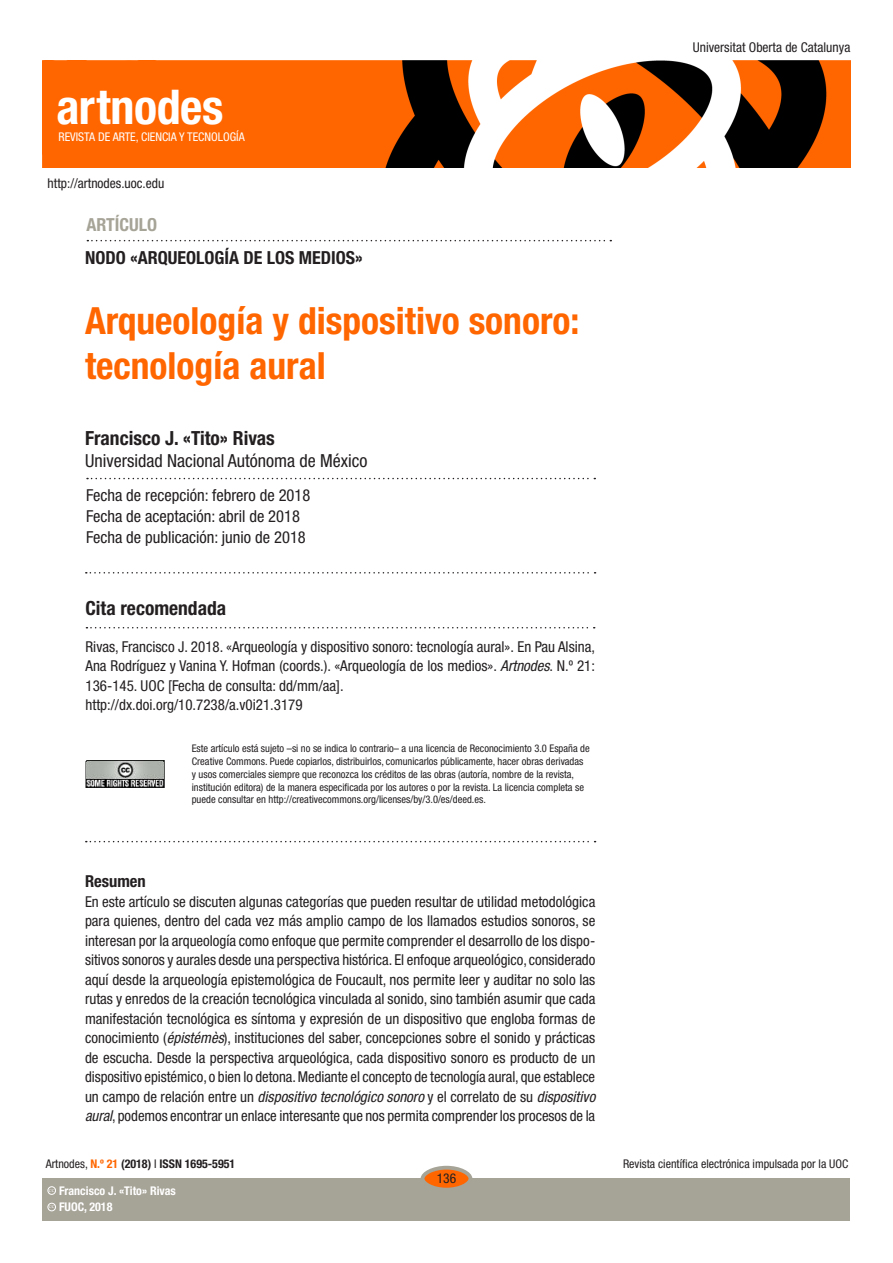
<style>
.page{position:relative;width:893px;height:1263px;background:#fff}
.page>*{position:absolute;margin:0;border:0;box-sizing:border-box;transform-origin:0 0}
.t1{font:700 condensed 48px "Helvetica Neue LT Std";letter-spacing:-.005em;color:#fff}
.Titol_article{font:700 condensed 37.5px/45px "Helvetica Neue LT Std";color:#f60}
.inici_Noms_autors{font:700 condensed 19.5px "Helvetica Neue LT Std";color:#231f20}
.SUBTITOLS{font:700 condensed 19.5px "Helvetica Neue LT Std";color:#231f20}
.inici_Dades_autors{font:condensed 18px "Helvetica Neue LT Std";color:#231f20}
.Titol_nodo{font:700 condensed 18px "Helvetica Neue LT Std";color:#231f20}
.Titol_nodo-2{font:700 condensed 18px "Helvetica Neue LT Std";color:#a6a397}
.inici_Dates{font:condensed 16.5px "Helvetica Neue LT Std";color:#231f20}
.subtitols_resums{font:700 condensed 16.5px "Helvetica Neue LT Std";color:#231f20}
.text_general_primerp{font:condensed 15px/19.5px "Helvetica Neue LT Std";color:#231f20;text-align:justify}
.t2{font:condensed 13.5px "Helvetica Neue LT Std";color:#231f20}
.t3{font:condensed 12px "Helvetica Neue LT Std";color:#231f20}
.t4{font:700 condensed 12px "Helvetica Neue LT Std";color:#231f20}
.t5{font:condensed 12px "Helvetica Neue LT Std";color:#fff}
.t6{font:700 condensed 12px "Helvetica Neue LT Std";color:#fff}
.creative_commons{font:condensed 10.5px/12.8px "Helvetica Neue LT Std";color:#231f20}
.t7{font:600 3.9px "Adobe Caslon Pro";color:#fff}
.s1{font-style:italic}
.s2{font-weight:400}
.s3{color:#f60}
</style>
<div class="page">
<img style="left:43px;top:61px;width:807px;height:106px">
<div style="left:43px;top:1178px;width:807px;height:42px;background:#a6a397"></div>
<div style="left:422px;top:1168px;width:48px;height:21px;background:#f60;border-radius:50%"></div>
<div style="left:421px;top:1166px;width:51px;height:25px;border:4px solid #a6a397;border-radius:50%"></div>
<div style="left:48px;top:1203px;width:8px;height:8px;border:1px solid #fff;border-radius:50%"></div>
<div style="left:48px;top:1186px;width:8px;height:8px;border:1px solid #fff;border-radius:50%"></div>
<svg style="left:87px;top:240px;width:524px;height:1px"></svg>
<svg style="left:87px;top:478px;width:508px;height:1px"></svg>
<svg style="left:86px;top:572px;width:510px;height:1px"></svg>
<svg style="left:86px;top:627px;width:509px;height:1px"></svg>
<svg style="left:86px;top:841px;width:510px;height:1px"></svg>
<img style="left:85px;top:760px;width:80px;height:28px">
<p class="t1" style="left:56px;top:77px;width:169px">artnodes</p>
<p class="t5" style="left:58px;top:129px;width:188px">REVISTA DE ARTE, CIENCIA Y TECNOLOGÍA</p>
<p class="t2" style="left:48px;top:176px;width:118px">http://artnodes.uoc.edu</p>
<p class="Titol_nodo-2" style="left:87px;top:214px;width:72px">ARTÍCULO</p>
<p class="Titol_nodo" style="left:85px;top:246px;width:279px">NODO «ARQUEOLOGÍA DE LOS MEDIOS»</p>
<p class="Titol_article" style="left:85px;top:297px;width:496px">Arqueología y dispositivo sonoro: tecnología aural</p>
<p class="inici_Noms_autors" style="left:85px;top:426px;width:191px">Francisco J. «Tito» Rivas</p>
<p class="inici_Dades_autors" style="left:85px;top:450px;width:284px">Universidad Nacional Autónoma de México</p>
<p class="inici_Dates" style="left:86px;top:485px;width:226px">Fecha de recepción: febrero de 2018</p>
<p class="inici_Dates" style="left:86px;top:506px;width:215px">Fecha de aceptación: abril de 2018</p>
<p class="inici_Dates" style="left:86px;top:527px;width:221px">Fecha de publicación: junio de 2018</p>
<p class="SUBTITOLS" style="left:85px;top:597px;width:142px">Cita recomendada</p>
<p class="text_general_primerp" style="left:85px;top:637px;width:511px">Rivas, Francisco J. 2018. «Arqueología y dispositivo sonoro: tecnología aural». En Pau Alsina, Ana Rodríguez y Vanina Y. Hofman (coords.). «Arqueología de los medios». <span class="s1">Artnodes</span>. N.º 21:<br>136-145. UOC [Fecha de consulta: dd/mm/aa].</p>
<p class="text_general_primerp" style="left:85px;top:695px;width:219px">http://dx.doi.org/10.7238/a.v0i21.3179</p>
<p class="creative_commons" style="left:192px;top:742px;width:399px">Este artículo está sujeto –si no se indica lo contrario– a una licencia de Reconocimiento 3.0 España de Creative Commons. Puede copiarlos, distribuirlos, comunicarlos públicamente, hacer obras derivadas y usos comerciales siempre que reconozca los créditos de las obras (autoría, nombre de la revista, institución editora) de la manera especificada por los autores o por la revista. La licencia completa se puede consultar en http://creativecommons.org/licenses/by/3.0/es/deed.es.</p>
<p class="t2" style="left:693px;top:40px;width:159px">Universitat Oberta de Catalunya</p>
<p class="subtitols_resums" style="left:85px;top:871px;width:62px">Resumen</p>
<p class="text_general_primerp" style="left:85px;top:892px;width:512px">En este artículo se discuten algunas categorías que pueden resultar de utilidad metodológica para quienes, dentro del cada vez más amplio campo de los llamados estudios sonoros, se interesan por la arqueología como enfoque que permite comprender el desarrollo de los dispo&shy;sitivos sonoros y aurales desde una perspectiva histórica. El enfoque arqueológico, considerado aquí desde la arqueología epistemológica de Foucault, nos permite leer y auditar no solo las rutas y enredos de la creación tecnológica vinculada al sonido, sino también asumir que cada manifestación tecnológica es síntoma y expresión de un dispositivo que engloba formas de conocimiento (<span class="s1">épistémès</span>), instituciones del saber, concepciones sobre el sonido y prácticas de escucha. Desde la perspectiva arqueológica, cada dispositivo sonoro es producto de un dispositivo epistémico, o bien lo detona. Mediante el concepto de tecnología aural, que establece un campo de relación entre un <span class="s1">dispositivo tecnológico sonoro</span> y el correlato de su <span class="s1">dispositivo aural</span>, podemos encontrar un enlace interesante que nos permita comprender los procesos de la</p>
<p class="t4" style="left:46px;top:1157px;width:191px"><span class="s2">Artnodes,</span> <span class="s3">N.º 21</span> (2018) <span class="s2">I</span> ISSN 1695-5951</p>
<p class="t7" style="left:49px;top:1205px;width:7px">CC</p>
<p class="t6" style="left:59px;top:1200px;width:55px">FUOC, 2018</p>
<p class="t6" style="left:59px;top:1183px;width:118px">Francisco J. «Tito» Rivas</p>
<p class="t7" style="left:49px;top:1188px;width:7px">CC</p>
<p class="t2" style="left:437px;top:1171px;width:21px">136</p>
<p class="t3" style="left:623px;top:1157px;width:227px">Revista científica electrónica impulsada por la UOC</p>
</div>
